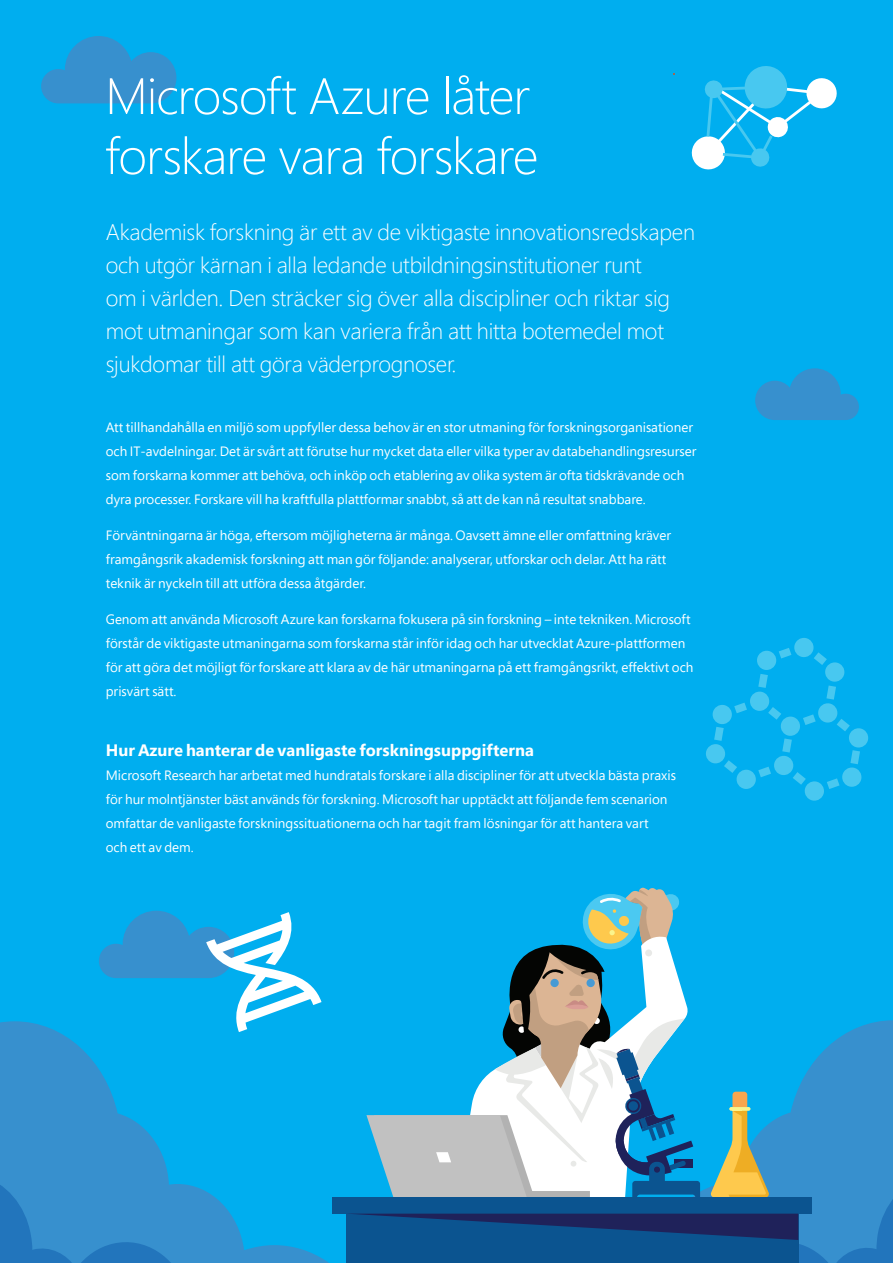
<style>
.page{position:relative;width:893px;height:1263px;background:#00aeef}
.page>*{position:absolute;margin:0;border:0;box-sizing:border-box;transform-origin:0 0}
.t1{font:300 51px/60px "Segoe Pro";letter-spacing:-.02em;color:#fff}
.t2{font:300 22.5px/33px "Segoe Pro";letter-spacing:-.01em;color:#fff}
.Body_text_header{font:700 16.5px "Segoe Pro";color:#fff}
.body_text{font:13.5px/24px "Segoe Pro";color:#fff}
</style>
<div class="page">
<svg style="left:41px;top:36px;width:135px;height:67px"></svg>
<svg style="left:755px;top:368px;width:104px;height:52px"></svg>
<svg style="left:0;top:1021px;width:346px;height:242px"></svg>
<svg style="left:0;top:1176px;width:257px;height:87px;background:#2d8fce"></svg>
<div style="left:332px;top:1197px;width:480px;height:16px;background:#0b5490"></div>
<svg style="left:346px;top:887px;width:547px;height:376px"></svg>
<svg style="left:99px;top:911px;width:223px;height:121px"></svg>
<svg style="left:691px;top:66px;width:146px;height:104px"></svg>
<svg style="left:706px;top:638px;width:163px;height:163px"></svg>
<p class="t1" style="left:105px;top:65px;width:435px">Microsoft Azure låter forskare vara forskare</p>
<p class="t2" style="left:106px;top:215px;width:591px">Akademisk forskning är ett av de viktigaste innovationsredskapen och utgör kärnan i alla ledande utbildningsinstitutioner runt<br>om i världen. Den sträcker sig över alla discipliner och riktar sig mot utmaningar som kan variera från att hitta botemedel mot sjukdomar till att göra väderprognoser.</p>
<p class="body_text" style="left:106px;top:415px;width:592px">Att tillhandahålla en miljö som uppfyller dessa behov är en stor utmaning för forskningsorganisationer och IT-avdelningar. Det är svårt att förutse hur mycket data eller vilka typer av databehandlingsresurser som forskarna kommer att behöva, och inköp och etablering av olika system är ofta tidskrävande och dyra processer. Forskare vill ha kraftfulla plattformar snabbt, så att de kan nå resultat snabbare.</p>
<p class="body_text" style="left:106px;top:523px;width:567px">Förväntningarna är höga, eftersom möjligheterna är många. Oavsett ämne eller omfattning kräver framgångsrik akademisk forskning att man gör följande: analyserar, utforskar och delar. Att ha rätt teknik är nyckeln till att utföra dessa åtgärder.</p>
<p class="body_text" style="left:106px;top:607px;width:589px">Genom att använda Microsoft Azure kan forskarna fokusera på sin forskning – inte tekniken. Microsoft förstår de viktigaste utmaningarna som forskarna står inför idag och har utvecklat Azure-plattformen för att göra det möjligt för forskare att klara av de här utmaningarna på ett framgångsrikt, effektivt och prisvärt sätt.</p>
<p class="Body_text_header" style="left:106px;top:738px;width:430px">Hur Azure hanterar de vanligaste forskningsuppgifterna</p>
<p class="body_text" style="left:106px;top:763px;width:572px">Microsoft Research har arbetat med hundratals forskare i alla discipliner för att utveckla bästa praxis för hur molntjänster bäst används för forskning. Microsoft har upptäckt att följande fem scenarion omfattar de vanligaste forskningssituationerna och har tagit fram lösningar för att hantera vart<br>och ett av dem.</p>
</div>
